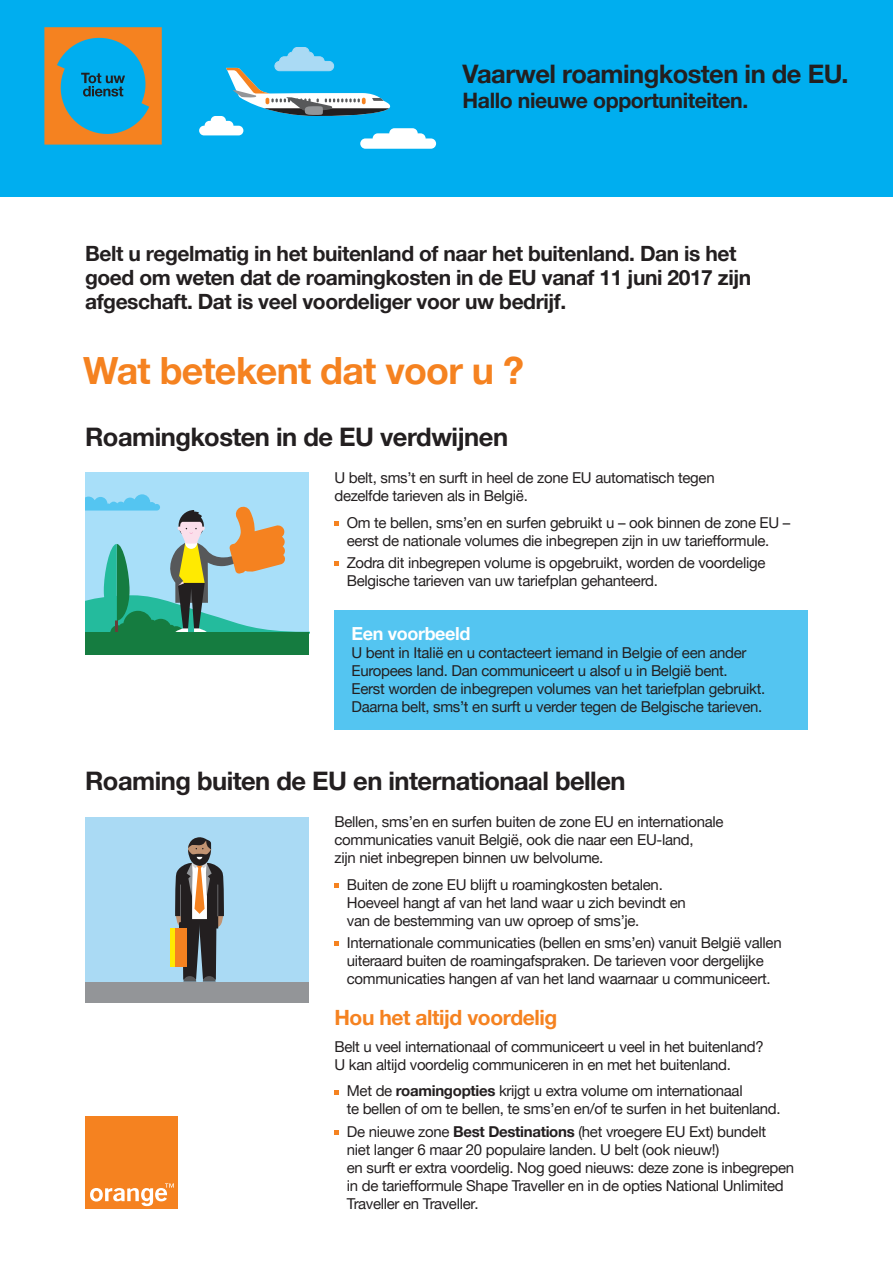
<style>
.page{position:relative;width:893px;height:1263px;background:#fff}
.page>*{position:absolute;margin:0;border:0;box-sizing:border-box;transform-origin:0 0}
.t1{font:700 37.5px "Helvetica Neue";letter-spacing:-.02em;color:#f58220}
.t2{font:700 25.5px "Helvetica Neue";letter-spacing:-.02em;color:#231f20}
.t3{font:700 21.3px "Helvetica Neue";letter-spacing:-.02em;color:#231f20}
.t4{font:700 21px/24px "Helvetica Neue";letter-spacing:-.02em;color:#231f20}
.t5{font:700 21px "Helvetica Neue";letter-spacing:-.02em;color:#f58220}
.t6{font:700 18px "Helvetica Neue";letter-spacing:-.02em;color:#fff}
.t7{font:15px/18px "Helvetica Neue";letter-spacing:-.02em;color:#231f20}
.s1{font-weight:700}
</style>
<div class="page">
<div style="left:0;top:0;width:893px;height:196px;background:#00aeef"></div>
<svg style="left:199px;top:47px;width:237px;height:102px"></svg>
<svg style="left:334px;top:521px;width:5px;height:5px"></svg>
<svg style="left:334px;top:561px;width:5px;height:5px"></svg>
<svg style="left:334px;top:883px;width:5px;height:5px"></svg>
<svg style="left:334px;top:941px;width:5px;height:5px"></svg>
<svg style="left:334px;top:1090px;width:5px;height:4px"></svg>
<svg style="left:334px;top:1130px;width:5px;height:5px"></svg>
<div style="left:85px;top:472px;width:224px;height:183px;background:#a8dff9"></div>
<svg style="left:85px;top:494px;width:224px;height:139px"></svg>
<div style="left:85px;top:633px;width:224px;height:22px;background:#157c40"></div>
<div style="left:85px;top:817px;width:224px;height:185px;background:#aadaf4"></div>
<div style="left:170px;top:928px;width:16px;height:39px;background:#ffea01"></div>
<svg style="left:175px;top:837px;width:49px;height:145px"></svg>
<div style="left:85px;top:982px;width:224px;height:20px;background:#939598"></div>
<svg style="left:44px;top:27px;width:118px;height:118px"></svg>
<div style="left:334px;top:610px;width:474px;height:119px;background:#54c5f1"></div>
<div style="left:85px;top:1116px;width:92px;height:93px;background:#f58220"></div>
<svg style="left:90px;top:1183px;width:84px;height:23px"></svg>
<h2 class="t2" style="left:463px;top:59px;width:387px">Vaarwel roamingkosten in de EU.</h2>
<h3 class="t3" style="left:463px;top:87px;width:287px">Hallo nieuwe opportuniteiten.</h3>
<h3 class="t4" style="left:85px;top:241px;width:668px">Belt u regelmatig in het buitenland of naar het buitenland. Dan is het goed om weten dat de roamingkosten in de EU vanaf 11 juni 2017 zijn afgeschaft. Dat is veel voordeliger voor uw bedrijf.</h3>
<h1 class="t1" style="left:83px;top:347px;width:442px">Wat betekent dat voor u ?</h1>
<h2 class="t2" style="left:85px;top:421px;width:425px">Roamingkosten in de EU verdwijnen</h2>
<p class="t7" style="left:334px;top:469px;width:382px">U belt, sms’t en surft in heel de zone EU automatisch tegen dezelfde tarieven als in België.</p>
<p class="t7" style="left:347px;top:513px;width:445px">Om te bellen, sms’en en surfen gebruikt u – ook binnen de zone EU – eerst de nationale volumes die inbegrepen zijn in uw tariefformule.</p>
<p class="t7" style="left:347px;top:553px;width:420px">Zodra dit inbegrepen volume is opgebruikt, worden de voordelige<br>Belgische tarieven van uw tariefplan gehanteerd.</p>
<p class="t6" style="left:351px;top:622px;width:121px">Een voorbeeld</p>
<p class="t7" style="left:351px;top:644px;width:415px">U bent in Italië en u contacteert iemand in Belgie of een ander Europees land. Dan communiceert u alsof u in België bent.<br>Eerst worden de inbegrepen volumes van het tariefplan gebruikt.<br>Daarna belt, sms’t en surft u verder tegen de Belgische tarieven.</p>
<h2 class="t2" style="left:85px;top:765px;width:542px">Roaming buiten de EU en internationaal bellen</h2>
<p class="t7" style="left:334px;top:813px;width:390px">Bellen, sms’en en surfen buiten de zone EU en internationale communicaties vanuit België, ook die naar een EU-land,<br>zijn niet inbegrepen binnen uw belvolume.</p>
<p class="t7" style="left:347px;top:875px;width:340px">Buiten de zone EU blijft u roamingkosten betalen.<br>Hoeveel hangt af van het land waar u zich bevindt en van de bestemming van uw oproep of sms’je.</p>
<p class="t7" style="left:347px;top:934px;width:436px">Internationale communicaties (bellen en sms’en) vanuit België vallen uiteraard buiten de roamingafspraken. De tarieven voor dergelijke communicaties hangen af van het land waarnaar u communiceert.</p>
<h3 class="t5" style="left:334px;top:1005px;width:224px">Hou het altijd voordelig</h3>
<p class="t7" style="left:334px;top:1037px;width:431px">Belt u veel internationaal of communiceert u veel in het buitenland?<br>U kan altijd voordelig communiceren in en met het buitenland.</p>
<p class="t7" style="left:347px;top:1082px;width:435px">Met de <span class="s1">roamingopties</span> krijgt u extra volume om internationaal<br>te bellen of om te bellen, te sms’en en/of te surfen in het buitenland.</p>
<p class="t7" style="left:347px;top:1122px;width:449px">De nieuwe zone <span class="s1">Best Destinations</span> (het vroegere EU Ext) bundelt<br>niet langer 6 maar 20 populaire landen. U belt (ook nieuw!)<br>en surft er extra voordelig. Nog goed nieuws: deze zone is inbegrepen in de tariefformule Shape Traveller en in de opties National Unlimited Traveller en Traveller.</p>
</div>
